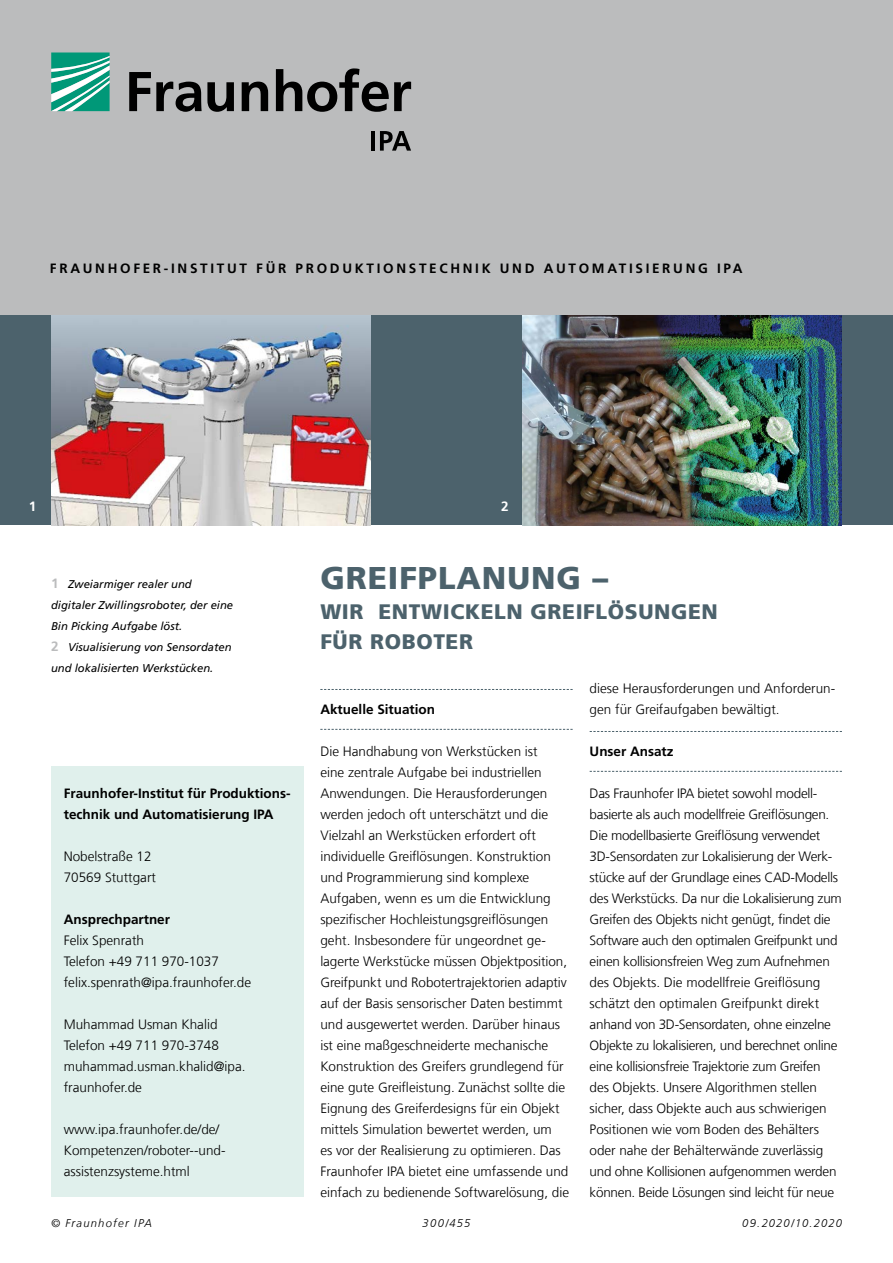
<style>
.page{position:relative;width:893px;height:1263px;background:#fff}
.page>*{position:absolute;margin:0;border:0;box-sizing:border-box;transform-origin:0 0}
.t1{font:900 31.5px "Frutiger LT Com";letter-spacing:.03em;color:#4c626c}
.t2{font:900 21px/30px "Frutiger LT Com";letter-spacing:.03em;color:#4c626c}
.t3{font:300 13.5px/21px "Frutiger LT Com";color:#000}
.t4{font:300 13.5px/21px "Frutiger LT Com";letter-spacing:-.02em;color:#000}
.t5{font:700 13.5px/21px "Frutiger LT Com";color:#000}
.t6{font:700 13.5px "Frutiger LT Com";letter-spacing:.2em;color:#000}
.t7{font:700 13.5px "Frutiger LT Com";color:#fff}
.t8{font:italic 11.25px/21px "Frutiger LT Com";color:#000}
.t9{font:italic 300 11.25px "Frutiger LT Com";letter-spacing:.105em;color:#000}
.s1{font-weight:700;font-style:normal;font-size:13.5px;color:#bbbcbd}
</style>
<div class="page">
<div style="left:0;top:315px;width:893px;height:210px;background:#4c626c"></div>
<img style="left:51px;top:315px;width:320px;height:210px">
<img style="left:522px;top:315px;width:320px;height:210px">
<div style="left:0;top:0;width:893px;height:315px;background:#bbbcbd"></div>
<svg style="left:51px;top:53px;width:59px;height:58px;background:#4cb59f"></svg>
<svg style="left:129px;top:68px;width:282px;height:44px"></svg>
<hr style="left:371px;top:131px;width:4px;height:20px;background:#000">
<svg style="left:380px;top:131px;width:31px;height:20px"></svg>
<svg style="left:320px;top:689px;width:253px;height:1px"></svg>
<svg style="left:320px;top:729px;width:253px;height:1px"></svg>
<svg style="left:590px;top:731px;width:252px;height:1px"></svg>
<svg style="left:590px;top:771px;width:252px;height:1px"></svg>
<div style="left:51px;top:766px;width:252px;height:431px;background:#e0f0ec"></div>
<p class="t6" style="left:50px;top:260px;width:694px">FRAUNHOFER-INSTITUT FÜR PRODUKTIONSTECHNIK UND AUTOMATISIERUNG IPA</p>
<p class="t7" style="left:29px;top:498px;width:9px">1</p>
<p class="t7" style="left:501px;top:498px;width:9px">2</p>
<p class="t8" style="left:51px;top:574px;width:184px"><span class="s1">1</span> Zweiarmiger realer und digitaler Zwillingsroboter, der eine<br>Bin Picking Aufgabe löst.<br><span class="s1">2</span> Visualisierung von Sensordaten und lokalisierten Werkstücken.</p>
<h1 class="t1" style="left:320px;top:559px;width:290px">GREIFPLANUNG –</h1>
<h2 class="t2" style="left:320px;top:597px;width:399px">WIR ENTWICKELN GREIFLÖSUNGEN<br>FÜR ROBOTER</h2>
<p class="t3" style="left:590px;top:678px;width:247px">diese Herausforderungen und Anforderun&shy;gen für Greifaufgaben bewältigt.</p>
<p class="t5" style="left:590px;top:741px;width:85px">Unser Ansatz</p>
<p class="t4" style="left:590px;top:783px;width:254px">Das Fraunhofer IPA bietet sowohl modell&shy;basierte als auch modellfreie Greiflösungen.<br>Die modellbasierte Greiflösung verwendet 3D-Sensordaten zur Lokalisierung der Werk&shy;stücke auf der Grundlage eines CAD-Modells des Werkstücks. Da nur die Lokalisierung zum Greifen des Objekts nicht genügt, findet die Software auch den optimalen Greifpunkt und einen kollisionsfreien Weg zum Aufnehmen des Objekts. Die modellfreie Greiflösung schätzt den optimalen Greifpunkt direkt anhand von 3D-Sensordaten, ohne einzelne Objekte zu lokalisieren, und berechnet online eine kollisionsfreie Trajektorie zum Greifen des Objekts. Unsere Algorithmen stellen sicher, dass Objekte auch aus schwierigen Positionen wie vom Boden des Behälters oder nahe der Behälterwände zuverlässig und ohne Kollisionen aufgenommen werden können. Beide Lösungen sind leicht für neue</p>
<p class="t5" style="left:320px;top:699px;width:116px">Aktuelle Situation</p>
<p class="t3" style="left:320px;top:741px;width:250px">Die Handhabung von Werkstücken ist<br>eine zentrale Aufgabe bei industriellen Anwendungen. Die Herausforderungen werden jedoch oft unterschätzt und die Vielzahl an Werkstücken erfordert oft individuelle Greiflösungen. Konstruktion und Programmierung sind komplexe Aufgaben, wenn es um die Entwicklung spezifischer Hochleistungsgreiflösungen geht. Insbesondere für ungeordnet ge&shy;lagerte Werkstücke müssen Objektposition, Greifpunkt und Robotertrajektorien adaptiv auf der Basis sensorischer Daten bestimmt und ausgewertet werden. Darüber hinaus ist eine maßgeschneiderte mechanische Konstruktion des Greifers grundlegend für eine gute Greifleistung. Zunächst sollte die Eignung des Greiferdesigns für ein Objekt mittels Simulation bewertet werden, um<br>es vor der Realisierung zu optimieren. Das Fraunhofer IPA bietet eine umfassende und einfach zu bedienende Softwarelösung, die</p>
<p class="t5" style="left:64px;top:783px;width:228px">Fraunhofer-Institut für Produktions&shy;technik und Automatisierung IPA</p>
<p class="t3" style="left:64px;top:846px;width:94px">Nobelstraße 12<br>70569 Stuttgart</p>
<p class="t5" style="left:64px;top:909px;width:108px">Ansprechpartner</p>
<p class="t3" style="left:64px;top:930px;width:189px">Felix Spenrath<br>Telefon +49 711 970-1037 felix.spenrath@ipa.fraunhofer.de</p>
<p class="t3" style="left:64px;top:1014px;width:183px">Muhammad Usman Khalid<br>Telefon +49 711 970-3748 muhammad.usman.khalid@ipa. fraunhofer.de</p>
<p class="t3" style="left:64px;top:1119px;width:163px">www.ipa.fraunhofer.de/de/<br>Kompetenzen/roboter--und&shy;assistenzsysteme.html</p>
<p class="t9" style="left:51px;top:1216px;width:103px">© Fraunhofer IPA</p>
<p class="t9" style="left:423px;top:1216px;width:49px">300/455</p>
<p class="t9" style="left:742px;top:1216px;width:101px">09.2020/10.2020</p>
</div>
